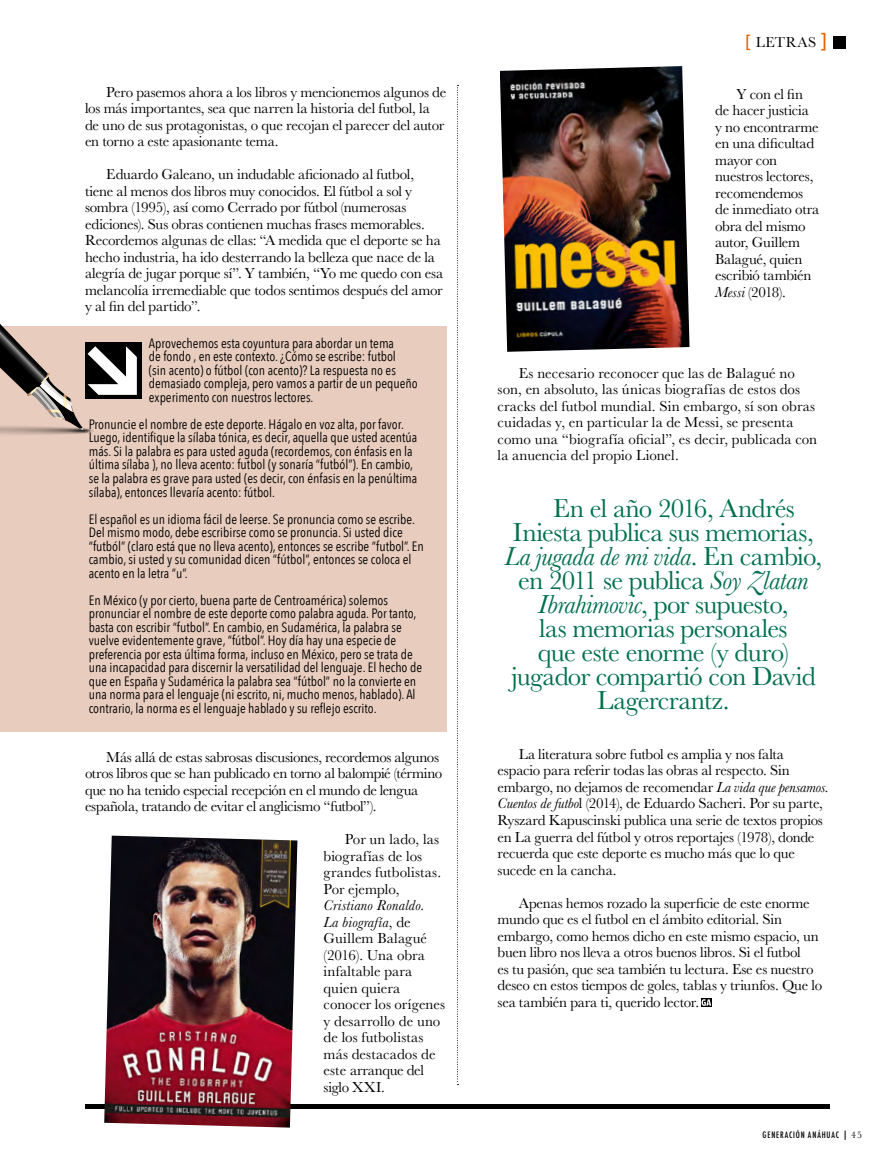
<style>
.page{position:relative;width:893px;height:1170px;background:#fff}
.page>*{position:absolute;margin:0;border:0;box-sizing:border-box;transform-origin:0 0}
.t1{font:27px "Baskerville";letter-spacing:-.025em;color:#00704c}
.t2{font:italic 27px "Baskerville";letter-spacing:-.015em;color:#00704c}
.t3{font:15px/16.5px "Baskerville";letter-spacing:-.015em;color:#000}
.t4{font:15px/16.5px "Baskerville";letter-spacing:.005em;color:#000}
.t5{font:14.85px "Baskerville";letter-spacing:.035em;color:#000}
.t6{font:13.5px/13.5px "Avenir Next Condensed";color:#000}
.t7{font:500 condensed 8.55px "Futura";letter-spacing:.095em;color:#000}
.s1{font-style:italic}
.s2{font-family:"Futura";font-weight:500;font-stretch:condensed;color:#e76100}
.s3{font-family:"Futura";font-weight:500;font-stretch:condensed;font-size:17.1px;color:#e76100}
.s4{font-style:normal}
.s5{font-size:9.9px}
.s6{font-family:"Baskerville";font-weight:400;font-stretch:normal;font-size:9.9px}
</style>
<div class="page">
<div style="left:85px;top:1103px;width:744px;height:5px;background:#000"></div>
<div style="left:833px;top:36px;width:13px;height:12px;background:#000"></div>
<div style="left:0;top:326px;width:446px;height:405px;background:#e8ccbe"></div>
<div style="left:85px;top:342px;width:56px;height:57px;background:#000"></div>
<svg style="left:0;top:324px;width:137px;height:111px"></svg>
<svg style="left:457px;top:85px;width:1px;height:1000px"></svg>
<div style="left:701px;top:997px;width:10px;height:9px;background:#000"></div>
<svg style="left:701px;top:999px;width:10px;height:6px"></svg>
<img style="left:104px;top:835px;width:193px;height:292px">
<img style="left:500px;top:66px;width:189px;height:286px">
<p class="t3" style="left:85px;top:84px;width:363px;text-indent:21px">Pero pasemos ahora a los libros y mencionemos algunos de los más importantes, sea que narren la historia del futbol, la de uno de sus protagonistas, o que recojan el parecer del autor en torno a este apasionante tema.</p>
<p class="t3" style="left:85px;top:166px;width:359px;text-indent:21px">Eduardo Galeano, un indudable aficionado al futbol, tiene al menos dos libros muy conocidos. El fútbol a sol y sombra (1995), así como Cerrado por fútbol (numerosas ediciones). Sus obras contienen muchas frases memorables.<br>Recordemos algunas de ellas: “A medida que el deporte se ha hecho industria, ha ido desterrando la belleza que nace de la alegría de jugar porque sí”. Y también, “Yo me quedo con esa melancolía irremediable que todos sentimos después del amor y al fin del partido”.</p>
<p class="t6" style="left:149px;top:336px;width:270px">Aprovechemos esta coyuntura para abordar un tema<br>de fondo , en este contexto. ¿Cómo se escribe: futbol<br>(sin acento) o fútbol (con acento)? La respuesta no es demasiado compleja, pero vamos a partir de un pequeño experimento con nuestros lectores.</p>
<p class="t6" style="left:89px;top:417px;width:330px">Pronuncie el nombre de este deporte. Hágalo en voz alta, por favor.<br>Luego, identifique la sílaba tónica, es decir, aquella que usted acentúa más. Si la palabra es para usted aguda (recordemos, con énfasis en la última sílaba ), no lleva acento: futbol (y sonaría “futból”). En cambio, se la palabra es grave para usted (es decir, con énfasis en la penúltima sílaba), entonces llevaría acento: fútbol.</p>
<p class="t6" style="left:89px;top:511px;width:337px">El español es un idioma fácil de leerse. Se pronuncia como se escribe.<br>Del mismo modo, debe escribirse como se pronuncia. Si usted dice “futból” (claro está que no lleva acento), entonces se escribe “futbol”. En cambio, si usted y su comunidad dicen “fútbol”, entonces se coloca el acento en la letra “u”.</p>
<p class="t6" style="left:89px;top:592px;width:335px">En México (y por cierto, buena parte de Centroamérica) solemos pronunciar el nombre de este deporte como palabra aguda. Por tanto, basta con escribir “futbol”. En cambio, en Sudamérica, la palabra se vuelve evidentemente grave, “fútbol”. Hoy día hay una especie de preferencia por esta última forma, incluso en México, pero se trata de una incapacidad para discernir la versatilidad del lenguaje. El hecho de que en España y Sudamérica la palabra sea “fútbol” no la convierte en una norma para el lenguaje (ni escrito, ni, mucho menos, hablado). Al contrario, la norma es el lenguaje hablado y su reflejo escrito.</p>
<p class="t3" style="left:85px;top:748px;width:359px;text-indent:21px">Más allá de estas sabrosas discusiones, recordemos algunos otros libros que se han publicado en torno al balompié (término que no ha tenido especial recepción en el mundo de lengua española, tratando de evitar el anglicismo “futbol”).</p>
<p class="t4" style="left:324px;top:831px;width:119px;text-indent:21px">Por un lado, las biografías de los grandes futbolistas.<br>Por ejemplo,</p>
<p class="t4" style="left:324px;top:897px;width:123px"><span class="s1">Cristiano Ronaldo.<br>La biografía</span>, de<br>Guillem Balagué (2016). Una obra infaltable para quien quiera conocer los orígenes y desarrollo de uno de los futbolistas más destacados de este arranque del siglo XXI.</p>
<p class="t5" style="left:745px;top:33px;width:83px"><span class="s2">[</span> LETRAS <span class="s3">]</span></p>
<p class="t3" style="left:715px;top:86px;width:106px;text-indent:21px">Y con el fin de hacer justicia y no encontrarme en una dificultad mayor con nuestros lectores, recomendemos de inmediato otra obra del mismo autor, Guillem<br>Balagué, quien escribió también<br><span class="s1">Messi</span> (2018).</p>
<p class="t4" style="left:498px;top:365px;width:321px;text-indent:21px">Es necesario reconocer que las de Balagué no son, en absoluto, las únicas biografías de estos dos cracks del futbol mundial. Sin embargo, sí son obras cuidadas y, en particular la de Messi, se presenta como una “biografía oficial”, es decir, publicada con la anuencia del propio Lionel.</p>
<h1 class="t1" style="left:553px;top:491px;width:243px">En el año 2016, Andrés</h1>
<h1 class="t1" style="left:513px;top:515px;width:302px">Iniesta publica sus memorias,</h1>
<h1 class="t2" style="left:504px;top:538px;width:319px">La jugada de mi vida<span class="s4">. En cambio,</span></h1>
<h1 class="t1" style="left:518px;top:563px;width:292px">en 2011 se publica <span class="s1">Soy Zlatan</span></h1>
<h1 class="t1" style="left:538px;top:587px;width:252px"><span class="s1">Ibrahimovic</span>, por supuesto,</h1>
<h1 class="t1" style="left:539px;top:611px;width:250px">las memorias personales</h1>
<h1 class="t1" style="left:538px;top:635px;width:253px">que este enorme (y duro)</h1>
<h1 class="t1" style="left:511px;top:659px;width:306px">jugador compartió con David</h1>
<h1 class="t1" style="left:597px;top:683px;width:134px">Lagercrantz.</h1>
<p class="t3" style="left:498px;top:746px;width:333px;text-indent:21px">La literatura sobre futbol es amplia y nos falta espacio para referir todas las obras al respecto. Sin embargo, no dejamos de recomendar <span class="s1">La vida que pensamos.<br>Cuentos de futbo</span>l (2014), de Eduardo Sacheri. Por su parte, Ryszard Kapuscinski publica una serie de textos propios en La guerra del fútbol y otros reportajes (1978), donde recuerda que este deporte es mucho más que lo que sucede en la cancha.</p>
<p class="t3" style="left:498px;top:894px;width:326px;text-indent:21px">Apenas hemos rozado la superficie de este enorme mundo que es el futbol en el ámbito editorial. Sin embargo, como hemos dicho en este mismo espacio, un buen libro nos lleva a otros buenos libros. Si el futbol<br>es tu pasión, que sea también tu lectura. Ese es nuestro deseo en estos tiempos de goles, tablas y triunfos. Que lo sea también para ti, querido lector.</p>
<p class="t7" style="left:763px;top:1128px;width:101px">GENERACIÓN ANÁHUAC <span class="s5">|</span> <span class="s6">45</span></p>
</div>
